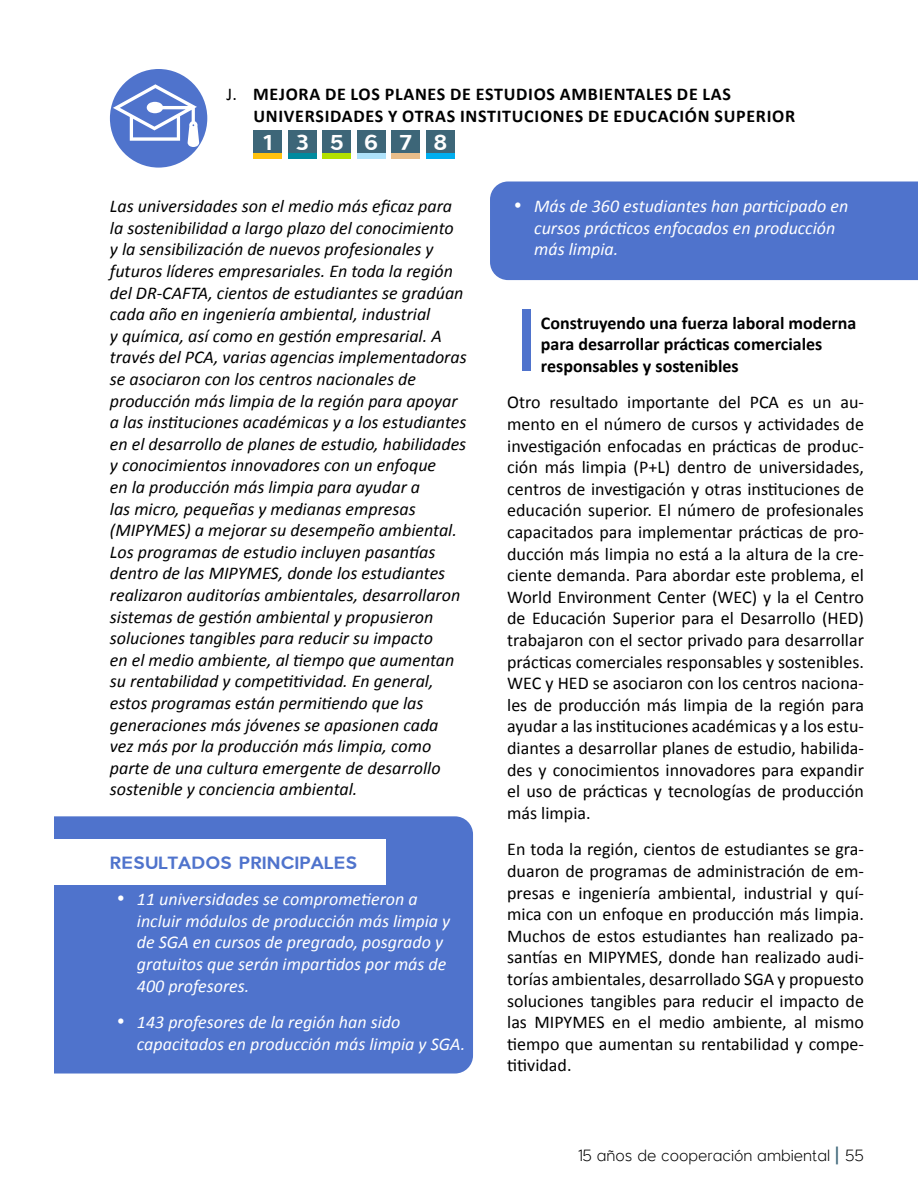
<style>
.page{position:relative;width:918px;height:1188px;background:#fff}
.page>*{position:absolute;margin:0;border:0;box-sizing:border-box;transform-origin:0 0}
.t1{font:700 21.9px "Larke Neue";letter-spacing:.955em;color:#fff}
.t2{font:18px/21.6px "Calibri";color:#000;text-align:justify}
.t3{font:italic 18px/21.6px "Calibri";color:#000}
.t4{font:italic 18px/21.6px "Calibri";color:#fff}
.t5{font:700 18px/21.6px "Calibri";letter-spacing:.04em;color:#000}
.t6{font:700 18px/21.6px "Calibri";color:#000}
.t7{font:700 18px "Larke Neue";color:#4f73cc}
.t8{font:100 16.5px "Larke Neue";color:#000}
.s1{font-weight:400}
.s2{color:#fff}
.s3{font-weight:700;color:#3d6678}
</style>
<div class="page">
<div style="left:54px;top:816px;width:419px;height:258px;background:#4f73cc"></div>
<div style="left:0;top:840px;width:386px;height:45px;background:#fff"></div>
<div style="left:522px;top:309px;width:9px;height:62px;background:#4f73cc"></div>
<div style="left:110px;top:69px;width:97px;height:99px;background:#4f73cc;border-radius:50%"></div>
<svg style="left:113px;top:84px;width:86px;height:63px"></svg>
<svg style="left:392px;top:152px;width:28px;height:7px"></svg>
<div style="left:392px;top:130px;width:28px;height:22px;background:#3d6678"></div>
<svg style="left:254px;top:152px;width:28px;height:7px"></svg>
<div style="left:254px;top:130px;width:28px;height:22px;background:#3d6678"></div>
<svg style="left:357px;top:152px;width:28px;height:7px"></svg>
<div style="left:357px;top:130px;width:28px;height:22px;background:#3d6678"></div>
<svg style="left:288px;top:152px;width:28px;height:7px"></svg>
<div style="left:288px;top:130px;width:28px;height:22px;background:#3d6678"></div>
<svg style="left:426px;top:152px;width:29px;height:7px"></svg>
<div style="left:426px;top:130px;width:29px;height:22px;background:#3d6678"></div>
<svg style="left:323px;top:152px;width:28px;height:7px"></svg>
<div style="left:323px;top:130px;width:28px;height:22px;background:#3d6678"></div>
<div style="left:490px;top:182px;width:428px;height:98px;background:#4f73cc"></div>
<p class="t5" style="left:253px;top:83px;width:590px;text-indent:-27px"><span class="s1">J.</span> MEJORA DE LOS PLANES DE ESTUDIOS AMBIENTALES DE LAS<br>UNIVERSIDADES Y OTRAS INSTITUCIONES DE EDUCACIÓN SUPERIOR <span class="s2">[AP1;<br>AP3; AP5; AP6; AP7; AP8]</span></p>
<p class="t1" style="left:263px;top:128px;width:186px">135678</p>
<p class="t3" style="left:110px;top:195px;width:358px">Las universidades son el medio más eficaz para la sostenibilidad a largo plazo del conocimiento<br>y la sensibilización de nuevos profesionales y futuros líderes empresariales. En toda la región del DR-CAFTA, cientos de estudiantes se gradúan cada año en ingeniería ambiental, industrial<br>y química, así como en gestión empresarial. A través del PCA, varias agencias implementadoras se asociaron con los centros nacionales de producción más limpia de la región para apoyar a las instituciones académicas y a los estudiantes en el desarrollo de planes de estudio, habilidades y conocimientos innovadores con un enfoque<br>en la producción más limpia para ayudar a<br>las micro, pequeñas y medianas empresas (MIPYMES) a mejorar su desempeño ambiental.<br>Los programas de estudio incluyen pasantías dentro de las MIPYMES, donde los estudiantes realizaron auditorías ambientales, desarrollaron sistemas de gestión ambiental y propusieron soluciones tangibles para reducir su impacto<br>en el medio ambiente, al tiempo que aumentan su rentabilidad y competitividad. En general, estos programas están permitiendo que las generaciones más jóvenes se apasionen cada<br>vez más por la producción más limpia, como parte de una cultura emergente de desarrollo sostenible y conciencia ambiental.</p>
<p class="t7" style="left:110px;top:851px;width:249px">RESULTADOS PRINCIPALES</p>
<p class="t4" style="left:137px;top:888px;width:315px;text-indent:-20px">• 11 universidades se comprometieron a incluir módulos de producción más limpia y de SGA en cursos de pregrado, posgrado y gratuitos que serán impartidos por más de 400 profesores.</p>
<p class="t4" style="left:137px;top:1011px;width:330px;text-indent:-20px">• 143 profesores de la región han sido capacitados en producción más limpia y SGA.</p>
<p class="t4" style="left:534px;top:195px;width:316px;text-indent:-20px">• Más de 360 estudiantes han participado en cursos prácticos enfocados en producción más limpia.</p>
<p class="t6" style="left:541px;top:311px;width:317px">Construyendo una fuerza laboral moderna para desarrollar prácticas comerciales responsables y sostenibles</p>
<p class="t2" style="left:507px;top:391px;width:358px">Otro resultado importante del PCA es un au&shy;mento en el número de cursos y actividades de investigación enfocadas en prácticas de produc&shy;ción más limpia (P+L) dentro de universidades, centros de investigación y otras instituciones de educación superior. El número de profesionales capacitados para implementar prácticas de pro&shy;ducción más limpia no está a la altura de la cre&shy;ciente demanda. Para abordar este problema, el World Environment Center (WEC) y la el Centro de Educación Superior para el Desarrollo (HED) trabajaron con el sector privado para desarrollar prácticas comerciales responsables y sostenibles.<br>WEC y HED se asociaron con los centros naciona&shy;les de producción más limpia de la región para ayudar a las instituciones académicas y a los estu&shy;diantes a desarrollar planes de estudio, habilida&shy;des y conocimientos innovadores para expandir el uso de prácticas y tecnologías de producción más limpia.</p>
<p class="t2" style="left:507px;top:838px;width:358px">En toda la región, cientos de estudiantes se gra&shy;duaron de programas de administración de em&shy;presas e ingeniería ambiental, industrial y quí&shy;mica con un enfoque en producción más limpia.<br>Muchos de estos estudiantes han realizado pa&shy;santías en MIPYMES, donde han realizado audi&shy;torías ambientales, desarrollado SGA y propuesto soluciones tangibles para reducir el impacto de las MIPYMES en el medio ambiente, al mismo tiempo que aumentan su rentabilidad y compe&shy;titividad.</p>
<p class="t8" style="left:578px;top:1145px;width:288px">15 años de cooperación ambiental <span class="s3">|</span> 55</p>
</div>
